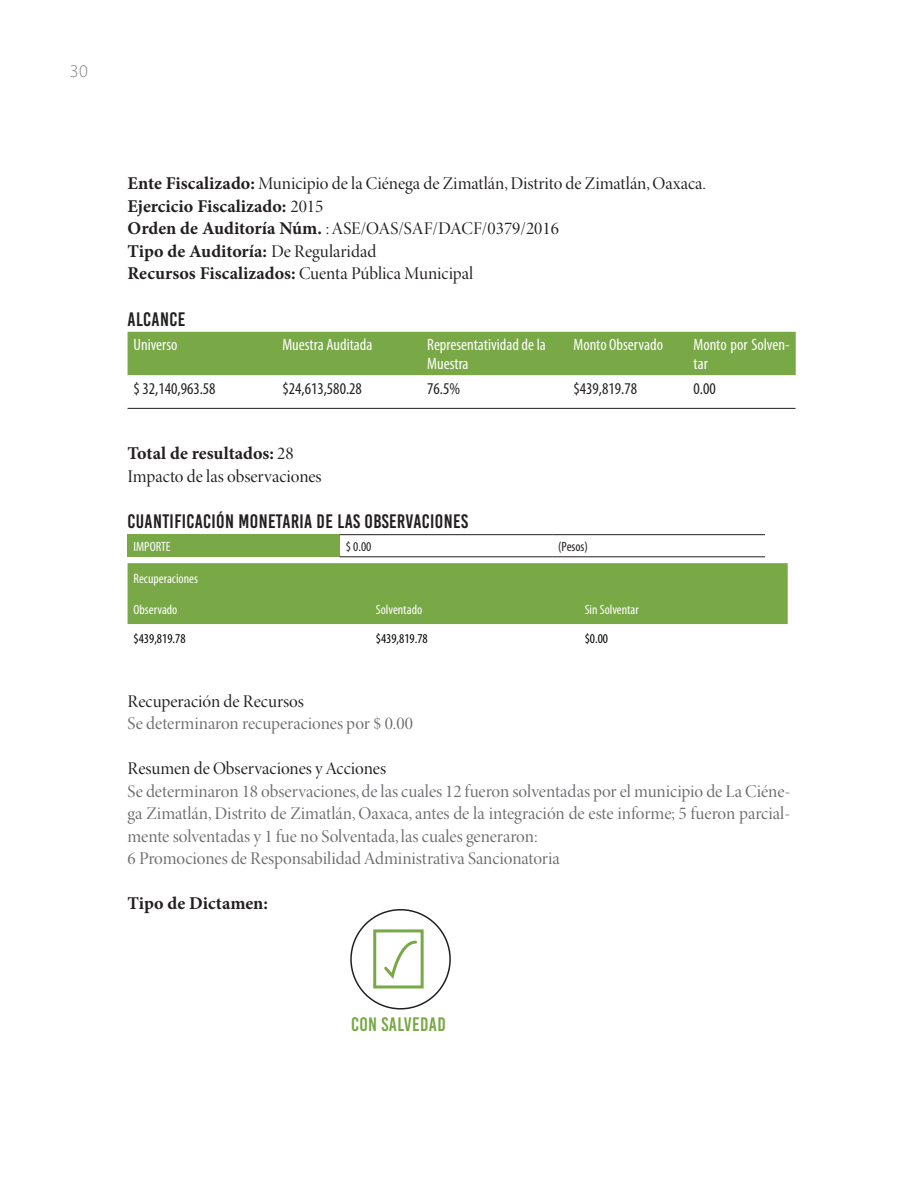
<style>
.page{position:relative;width:918px;height:1188px;background:#fff}
.page>*{position:absolute;margin:0;border:0;box-sizing:border-box;transform-origin:0 0}
.t1{font:19.5px "Bebas Kai";letter-spacing:.02em;color:#231f20}
.t2{font:19.5px "Bebas Kai";letter-spacing:.02em;color:#79a846}
.t3{font:18px/22.5px "Minion Pro Disp";color:#6c6d70}
.t4{font:18px "Minion Pro Disp";color:#231f20}
.t5{font:700 18px "Minion Pro";color:#231f20}
.t6{font:300 18px "Myriad Pro";color:#808285}
.t7{font:condensed 16.5px/19px "Myriad Pro";color:#fff}
.t8{font:condensed 16.5px "Myriad Pro";color:#231f20}
.t9{font:condensed 13.5px "Myriad Pro";color:#fff}
.t10{font:condensed 13.5px "Myriad Pro";color:#000001}
.t11{font:condensed 13.5px "Myriad Pro";color:#231f20}
.s1{font-family:"Minion Pro";font-weight:700}
.s2{font-family:"Minion Pro Disp";font-weight:400}
</style>
<div class="page">
<div style="left:128px;top:332px;width:668px;height:43px;background:#79a846"></div>
<div style="left:128px;top:535px;width:212px;height:22px;background:#79a846"></div>
<hr style="left:340px;top:534px;width:212px;height:1px;background:#231f20">
<hr style="left:552px;top:534px;width:213px;height:1px;background:#231f20">
<hr style="left:340px;top:556px;width:212px;height:1px;background:#231f20">
<hr style="left:552px;top:556px;width:213px;height:1px;background:#231f20">
<div style="left:128px;top:563px;width:660px;height:62px;background:#79a846"></div>
<div style="left:373px;top:929px;width:51px;height:59px;border:3px solid #79a846"></div>
<div style="left:350px;top:909px;width:101px;height:101px;border:2px solid #231f20;border-radius:50%"></div>
<svg style="left:384px;top:940px;width:33px;height:39px"></svg>
<hr style="left:128px;top:408px;width:668px;height:1px;background:#231f20">
<p class="t6" style="left:70px;top:61px;width:20px">30</p>
<p class="t4" style="left:128px;top:172px;width:580px"><span class="s1">Ente Fiscalizado:</span> Municipio de la Ciénega de Zimatlán, Distrito de Zimatlán, Oaxaca.</p>
<p class="t5" style="left:128px;top:193px;width:197px">Ejercicio Fiscalizado: <span class="s2">2015</span></p>
<p class="t4" style="left:128px;top:217px;width:433px"><span class="s1">Orden de Auditoría Núm.</span> : ASE/OAS/SAF/DACF/0379/2016</p>
<p class="t5" style="left:128px;top:238px;width:250px">Tipo de Auditoría: <span class="s2">De Regularidad</span></p>
<p class="t4" style="left:128px;top:262px;width:347px"><span class="s1">Recursos Fiscalizados:</span> Cuenta Pública Municipal</p>
<p class="t1" style="left:128px;top:309px;width:59px">ALCANCE</p>
<p class="t7" style="left:134px;top:336px;width:45px">Universo</p>
<p class="t7" style="left:282px;top:336px;width:92px">Muestra Auditada</p>
<p class="t7" style="left:427px;top:336px;width:120px">Representatividad de la<br>Muestra</p>
<p class="t7" style="left:574px;top:336px;width:91px">Monto Observado</p>
<p class="t7" style="left:694px;top:336px;width:98px">Monto por Solven&shy;tar</p>
<p class="t8" style="left:134px;top:379px;width:84px">$ 32,140,963.58</p>
<p class="t8" style="left:282px;top:379px;width:81px">$24,613,580.28</p>
<p class="t8" style="left:427px;top:379px;width:34px">76.5%</p>
<p class="t8" style="left:574px;top:379px;width:65px">$439,819.78</p>
<p class="t8" style="left:694px;top:379px;width:24px">0.00</p>
<p class="t5" style="left:128px;top:441px;width:168px">Total de resultados: <span class="s2">28</span></p>
<p class="t4" style="left:128px;top:465px;width:196px">Impacto de las observaciones</p>
<p class="t1" style="left:128px;top:511px;width:342px">CUANTIFICACIÓN MONETARIA DE LAS OBSERVACIONES</p>
<p class="t9" style="left:134px;top:539px;width:39px">IMPORTE</p>
<p class="t11" style="left:346px;top:539px;width:27px">$ 0.00</p>
<p class="t11" style="left:558px;top:539px;width:31px">(Pesos)</p>
<p class="t9" style="left:134px;top:571px;width:66px">Recuperaciones</p>
<p class="t9" style="left:134px;top:602px;width:45px">Observado</p>
<p class="t9" style="left:376px;top:602px;width:48px">Solventado</p>
<p class="t9" style="left:585px;top:602px;width:56px">Sin Solventar</p>
<p class="t10" style="left:134px;top:632px;width:54px">$439,819.78</p>
<p class="t10" style="left:376px;top:632px;width:54px">$439,819.78</p>
<p class="t10" style="left:585px;top:632px;width:25px">$0.00</p>
<p class="t4" style="left:128px;top:690px;width:178px">Recuperación de Recursos</p>
<p class="t3" style="left:128px;top:712px;width:287px">Se determinaron recuperaciones por $ 0.00</p>
<p class="t4" style="left:128px;top:757px;width:260px">Resumen de Observaciones y Acciones</p>
<p class="t3" style="left:128px;top:780px;width:664px">Se determinaron 18 observaciones, de las cuales 12 fueron solventadas por el municipio de La Ciéne&shy;ga Zimatlán, Distrito de Zimatlán, Oaxaca, antes de la integración de este informe; 5 fueron parcial&shy;mente solventadas y 1 fue no Solventada, las cuales generaron:<br>6 Promociones de Responsabilidad Administrativa Sancionatoria</p>
<p class="t5" style="left:128px;top:891px;width:142px">Tipo de Dictamen:</p>
<p class="t2" style="left:351px;top:1014px;width:96px">CON SALVEDAD</p>
</div>
